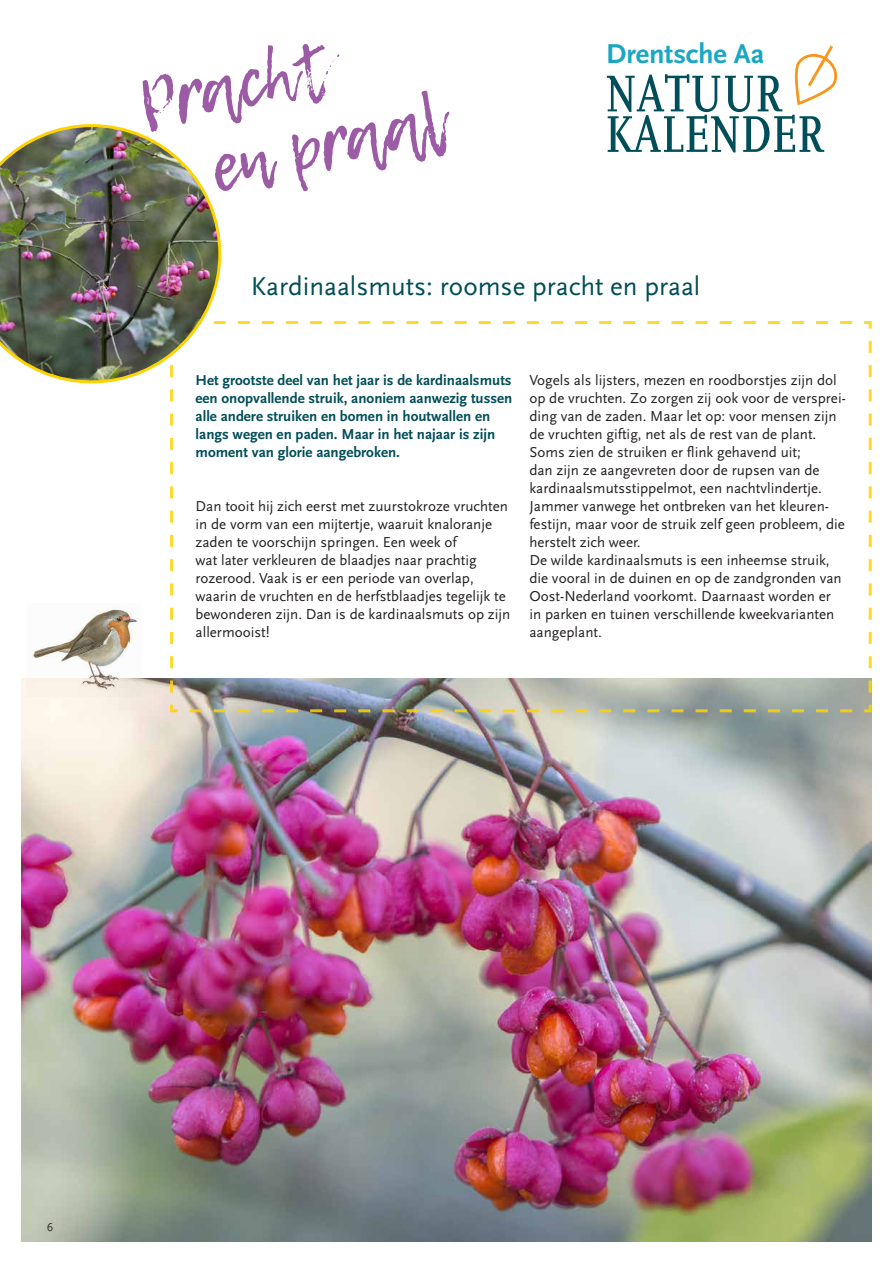
<style>
.page{position:relative;width:893px;height:1263px;background:#fff}
.page>*{position:absolute;margin:0;border:0;box-sizing:border-box;transform-origin:0 0}
.t1{font:70.5px/76.5px "Lemon Tuesday";color:#9b5ba5}
.t2{font:54px/40.5px "Scala Cond";color:#004e59}
.t3{font:700 28.5px "Scala Sans OT";letter-spacing:-.005em;color:#1aa7c3}
.t4{font:27px "Scala Sans OT";color:#004e59}
.t5{font:15px/18px "Scala Sans OT";color:#231f20}
.t6{font:700 15px/18px "Scala Sans OT";color:#004e59}
.t7{font:12px "Scala Sans OT";color:#231f20}
</style>
<div class="page">
<img style="left:21px;top:678px;width:851px;height:564px">
<svg style="left:169px;top:321px;width:703px;height:393px"></svg>
<img style="left:27px;top:609px;width:114px;height:87px">
<img style="left:0;top:124px;width:221px;height:259px">
<svg style="left:794px;top:45px;width:44px;height:60px"></svg>
<h1 class="t1" style="left:187px;top:56px;width:238px;text-indent:-57px;rotate:-12deg">Pracht<br>en praal</h1>
<h3 class="t3" style="left:606px;top:38px;width:159px">Drentsche Aa</h3>
<h2 class="t2" style="left:605px;top:75px;width:221px">NATUUR<br>KALENDER</h2>
<h3 class="t4" style="left:251px;top:271px;width:451px">Kardinaalsmuts: roomse pracht en praal</h3>
<p class="t6" style="left:196px;top:371px;width:318px">Het grootste deel van het jaar is de kardinaalsmuts een onopvallende struik, anoniem aanwezig tussen alle andere struiken en bomen in houtwallen en langs wegen en paden. Maar in het najaar is zijn moment van glorie aangebroken.</p>
<p class="t5" style="left:196px;top:497px;width:316px">Dan tooit hij zich eerst met zuurstokroze vruchten in de vorm van een mijtertje, waaruit knaloranje zaden te voorschijn springen. Een week of<br>wat later verkleuren de blaadjes naar prachtig rozerood. Vaak is er een periode van overlap, waarin de vruchten en de herfstblaadjes tegelijk te bewonderen zijn. Dan is de kardinaalsmuts op zijn allermooist!</p>
<p class="t5" style="left:529px;top:371px;width:318px">Vogels als lijsters, mezen en roodborstjes zijn dol op de vruchten. Zo zorgen zij ook voor de versprei&shy;ding van de zaden. Maar let op: voor mensen zijn de vruchten giftig, net als de rest van de plant.<br>Soms zien de struiken er flink gehavend uit;<br>dan zijn ze aangevreten door de rupsen van de kardinaalsmutsstippelmot, een nachtvlindertje.<br>Jammer vanwege het ontbreken van het kleuren&shy;festijn, maar voor de struik zelf geen probleem, die herstelt zich weer.<br>De wilde kardinaalsmuts is een inheemse struik, die vooral in de duinen en op de zandgronden van Oost-Nederland voorkomt. Daarnaast worden er in parken en tuinen verschillende kweekvarianten aangeplant.</p>
<p class="t7" style="left:47px;top:1220px;width:8px">6</p>
</div>
